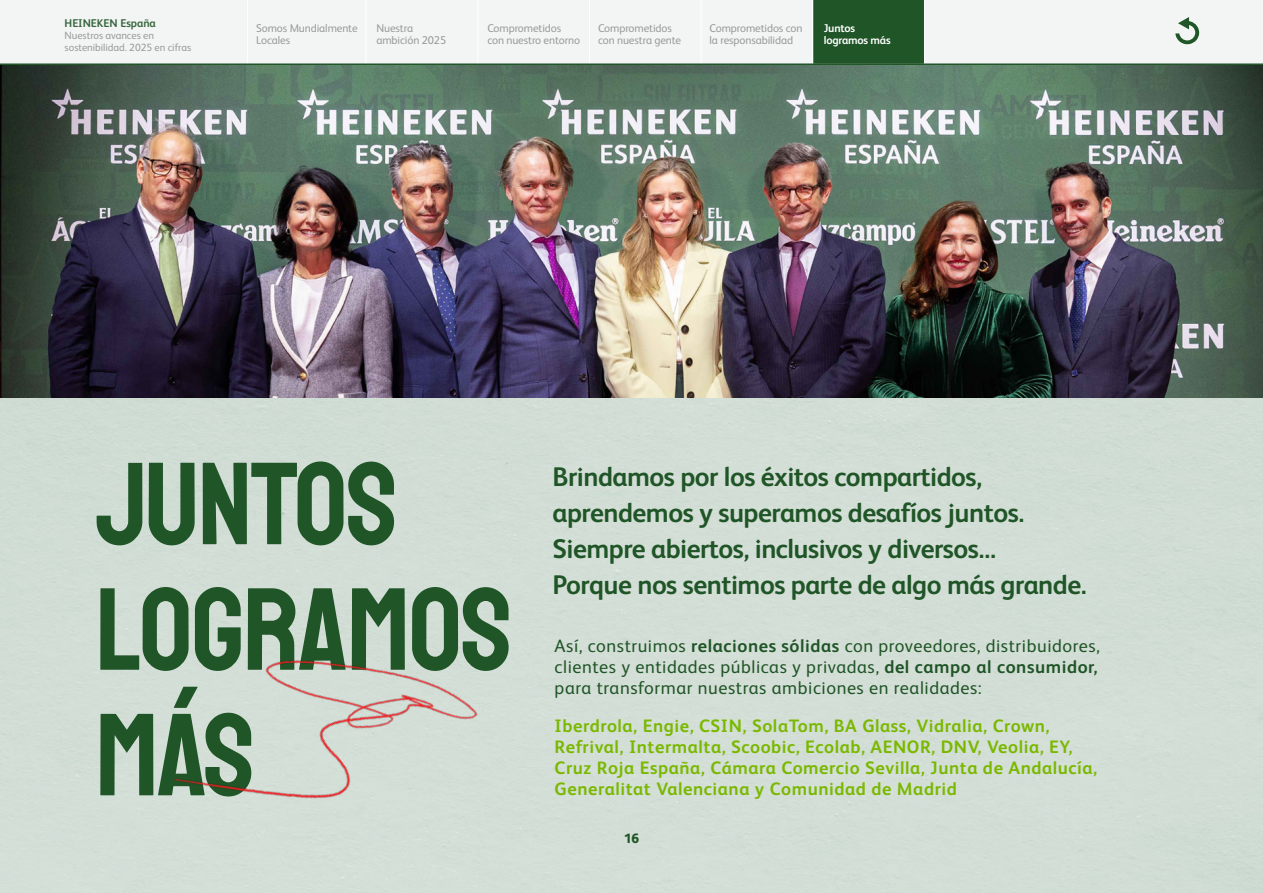
<style>
.page{position:relative;width:1263px;height:893px;background:#fff}
.page>*{position:absolute;margin:0;border:0;box-sizing:border-box;transform-origin:0 0}
.t1{font:117px/125.6px "Staatliches";letter-spacing:-.01em;color:#205527}
.t2{font:700 27px/36px "HEINEKEN Core";letter-spacing:-.02em;color:#205527}
.t3{font:700 18px/21px "HEINEKEN Core";letter-spacing:.03em;color:#7ab800}
.t4{font:18px/21px "HEINEKEN Core";letter-spacing:.03em;color:#205527}
.t5{font:800 13.5px "HEINEKEN Core";color:#205527}
.t6{font:11.25px/12px "HEINEKEN Core";letter-spacing:-.01em;color:#9a9a9a}
.t7{font:700 11.25px/12px "HEINEKEN Core";letter-spacing:-.015em;color:#fff}
.t8{font:700 11.25px "HEINEKEN Core";letter-spacing:-.005em;color:#36663d}
.t9{font:10.5px/12px "HEINEKEN Core";letter-spacing:-.005em;color:#9a9a9a}
.s1{font-weight:700}
</style>
<div class="page">
<img style="left:0;top:65px;width:1263px;height:334px">
<div style="left:120px;top:562px;width:372px;height:331px;background:#d3ded6"></div>
<div style="left:0;top:0;width:1263px;height:63px;background:#f3f5f5"></div>
<div style="left:247px;top:0;width:232px;height:63px;background:#f3f5f5"></div>
<svg style="left:589px;top:0;width:336px;height:63px"></svg>
<hr style="left:0;top:63px;width:1263px;height:2px;background:#205527">
<svg style="left:1175px;top:17px;width:25px;height:27px"></svg>
<p class="t8" style="left:65px;top:15px;width:93px">HEINEKEN España</p>
<p class="t9" style="left:65px;top:29px;width:128px">Nuestros avances en sostenibilidad. 2025 en cifras</p>
<p class="t6" style="left:256px;top:21px;width:103px">Somos Mundialmente<br>Locales</p>
<p class="t6" style="left:487px;top:21px;width:94px">Comprometidos con nuestro entorno</p>
<p class="t6" style="left:598px;top:21px;width:85px">Comprometidos con nuestra gente</p>
<p class="t6" style="left:709px;top:21px;width:95px">Comprometidos con la responsabilidad</p>
<p class="t6" style="left:376px;top:21px;width:71px">Nuestra ambición 2025</p>
<p class="t7" style="left:824px;top:21px;width:68px">Juntos logramos más</p>
<h1 class="t1" style="left:96px;top:440px;width:418px">JUNTOS<br>LOGRAMOS<br>MÁS</h1>
<h2 class="t2" style="left:552px;top:457px;width:536px">Brindamos por los éxitos compartidos, aprendemos y superamos desafíos juntos.<br>Siempre abiertos, inclusivos y diversos…<br>Porque nos sentimos parte de algo más grande.</h2>
<p class="t4" style="left:555px;top:634px;width:547px">Así, construimos <span class="s1">relaciones sólidas</span> con proveedores, distribuidores, clientes y entidades públicas y privadas, <span class="s1">del campo al consumidor, </span>para transformar nuestras ambiciones en realidades:</p>
<p class="t3" style="left:555px;top:715px;width:544px">Iberdrola, Engie, CSIN, SolaTom, BA Glass, Vidralia, Crown, Refrival, Intermalta, Scoobic, Ecolab, AENOR, DNV, Veolia, EY, Cruz Roja España, Cámara Comercio Sevilla, Junta de Andalucía, Generalitat Valenciana y Comunidad de Madrid</p>
<p class="t5" style="left:624px;top:828px;width:17px">16</p>
</div>
